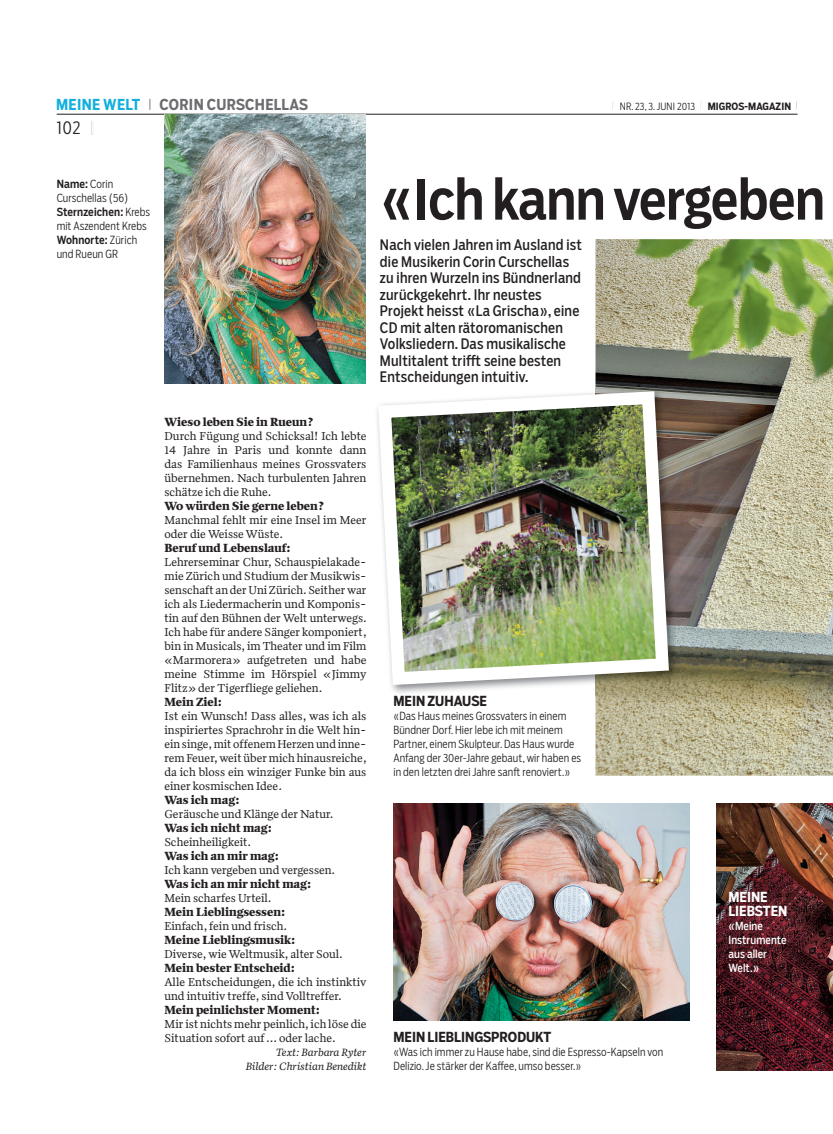
<style>
.page{position:relative;width:833px;height:1134px;background:#fff}
.page>*{position:absolute;margin:0;border:0;box-sizing:border-box;transform-origin:0 0}
.t1{font:500 55px "Salvo Sans Cond";letter-spacing:-.01em;color:#231f20}
.t2{font:300 17.5px "Salvo Sans Cond";color:#231f20}
.t3{font:700 15px "Salvo Sans Cond";letter-spacing:.02em;color:#6c6d70}
.t4{font:14.38px/16.5px "Salvo Sans Cond";letter-spacing:.015em;color:#231f20}
.t5{font:700 13.75px "Salvo Sans Cond";color:#231f20}
.t6{font:700 13.75px/14px "Salvo Sans Cond";color:#fff}
.t7{font:11.75px/14px "Quiosco Two LF";color:#231f20;text-align:justify}
.t8{font:700 11.75px "Quiosco Two LF";color:#231f20}
.t9{font:300 11.12px/14px "Salvo Sans Cond";letter-spacing:.005em;color:#231f20}
.t10{font:11.12px/14px "Salvo Sans Cond";letter-spacing:.005em;color:#fff}
.t11{font:italic 10.88px/14px "Quiosco Two LF";color:#231f20;text-align:right}
.t12{font:300 10px "Salvo Sans Cond";letter-spacing:.01em;color:#231f20}
.s1{color:#13b0de}
.s2{font-weight:300;font-size:11.88px}
.s3{font-size:8.12px}
.s4{font-weight:700}
.s5{font-size:14.75px}
.s6{font-weight:500}
</style>
<div class="page">
<hr style="left:57px;top:114px;width:740px;height:1px;background:#231f20">
<img style="left:716px;top:804px;width:117px;height:266px">
<img style="left:393px;top:804px;width:297px;height:217px">
<img style="left:595px;top:239px;width:238px;height:537px">
<img style="left:164px;top:114px;width:201px;height:270px">
<img style="left:394px;top:388px;width:285px;height:307px">
<img style="left:377px;top:385px;width:298px;height:306px">
<p class="t3" style="left:56px;top:96px;width:254px"><span class="s1">MEINE WELT</span> <span class="s2">|</span> CORIN CURSCHELLAS</p>
<p class="t12" style="left:612px;top:100px;width:187px"><span class="s3">|</span> NR. 23, 3. JUNI 2013 <span class="s3">|</span> <span class="s4">MIGROS-MAGAZIN</span> <span class="s3">|</span></p>
<h2 class="t2" style="left:57px;top:117px;width:39px">102 <span class="s5">|</span></h2>
<p class="t9" style="left:57px;top:177px;width:95px"><span class="s6">Name:</span> Corin<br>Curschellas (56)<br><span class="s6">Sternzeichen:</span> Krebs mit Aszendent Krebs<br><span class="s6">Wohnorte:</span> Zürich und Rueun GR</p>
<p class="t8" style="left:164px;top:415px;width:151px">Wieso leben Sie in Rueun?</p>
<p class="t7" style="left:164px;top:429px;width:203px">Durch Fügung und Schicksal! Ich lebte 14 Jahre in Paris und konnte dann das Familienhaus meines Grossvaters übernehmen. Nach turbulenten Jahren schätze ich die Ruhe.</p>
<p class="t8" style="left:164px;top:499px;width:161px">Wo würden Sie gerne leben?</p>
<p class="t7" style="left:164px;top:513px;width:203px">Manchmal fehlt mir eine Insel im Meer oder die Weisse Wüste.</p>
<p class="t8" style="left:164px;top:541px;width:128px">Beruf und Lebenslauf:</p>
<p class="t7" style="left:164px;top:555px;width:204px">Lehrerseminar Chur, Schauspielakade&shy;mie Zürich und Studium der Musikwis&shy;senschaft anderUniZürich.Seitherwar ich als Liedermacherin und Komponis&shy;tin auf den Bühnen der Welt unterwegs.<br>Ich habe für andere Sänger komponiert, bin in Musicals, im Theater und im Film «Marmorera» aufgetreten und habe meine Stimme im Hörspiel «Jimmy Flitz» der Tigerfliege geliehen.</p>
<p class="t8" style="left:164px;top:695px;width:59px">Mein Ziel:</p>
<p class="t7" style="left:164px;top:709px;width:204px">Ist ein Wunsch! Dass alles, was ich als inspiriertes Sprachrohr in die Welt hin&shy;einsinge,mit offenem Herzenund inne&shy;rem Feuer,weit über mich hinausreiche, da ich bloss ein winziger Funke bin aus einer kosmischen Idee.</p>
<p class="t8" style="left:164px;top:793px;width:77px">Was ich mag:</p>
<p class="t7" style="left:164px;top:807px;width:171px">Geräusche und Klänge der Natur.</p>
<p class="t8" style="left:164px;top:821px;width:109px">Was ich nicht mag:</p>
<p class="t7" style="left:164px;top:835px;width:88px">Scheinheiligkeit.</p>
<p class="t8" style="left:164px;top:849px;width:116px">Was ich an mir mag:</p>
<p class="t7" style="left:164px;top:863px;width:172px">Ich kann vergeben und vergessen.</p>
<p class="t8" style="left:164px;top:877px;width:148px">Was ich an mir nicht mag:</p>
<p class="t7" style="left:164px;top:891px;width:109px">Mein scharfes Urteil.</p>
<p class="t8" style="left:164px;top:905px;width:122px">Mein Lieblingsessen:</p>
<p class="t7" style="left:164px;top:919px;width:124px">Einfach, fein und frisch.</p>
<p class="t8" style="left:164px;top:933px;width:132px">Meine Lieblingsmusik:</p>
<p class="t7" style="left:164px;top:947px;width:180px">Diverse, wie Weltmusik, alter Soul.</p>
<p class="t8" style="left:164px;top:961px;width:132px">Mein bester Entscheid:</p>
<p class="t7" style="left:164px;top:975px;width:203px">Alle Entscheidungen, die ich instinktiv und intuitiv treffe, sind Volltreffer.</p>
<p class="t8" style="left:164px;top:1003px;width:157px">Mein peinlichster Moment:</p>
<p class="t7" style="left:164px;top:1017px;width:203px">Mir ist nichts mehr peinlich,ich löse die<br>Situation sofort auf... oder lache.</p>
<p class="t11" style="left:246px;top:1045px;width:122px">Text: Barbara Ryter<br>Bilder: Christian Benedikt</p>
<h1 class="t1" style="left:380px;top:168px;width:446px">«Ich kann vergeben</h1>
<p class="t4" style="left:380px;top:237px;width:203px">Nach vielen Jahren im Ausland ist die Musikerin Corin Curschellas zu ihren Wurzeln ins Bündnerland zurückgekehrt. Ihr neustes<br>Projekt heisst «La Grischa», eine<br>CD mit alten rätoromanischen<br>Volksliedern. Das musikalische<br>Multitalent trifft seine besten<br>Entscheidungen intuitiv.</p>
<p class="t5" style="left:393px;top:693px;width:95px">MEIN ZUHAUSE</p>
<p class="t9" style="left:393px;top:709px;width:189px">«Das Haus meines Grossvaters in einem Bündner Dorf. Hier lebe ich mit meinem Partner, einem Skulpteur. Das Haus wurde Anfang der 30er-Jahre gebaut, wir haben es in den letzten drei Jahre sanft renoviert.»</p>
<p class="t5" style="left:393px;top:1029px;width:159px">MEIN LIEBLINGSPRODUKT</p>
<p class="t9" style="left:393px;top:1045px;width:271px">«Was ich immer zu Hause habe, sind die Espresso-Kapseln von<br>Delizio.Je stärker der Kaffee, umso besser.»</p>
<p class="t6" style="left:728px;top:890px;width:60px">MEINE<br>LIEBSTEN</p>
<p class="t10" style="left:728px;top:919px;width:60px">«Meine<br>Instrumente aus aller<br>Welt.»</p>
</div>
